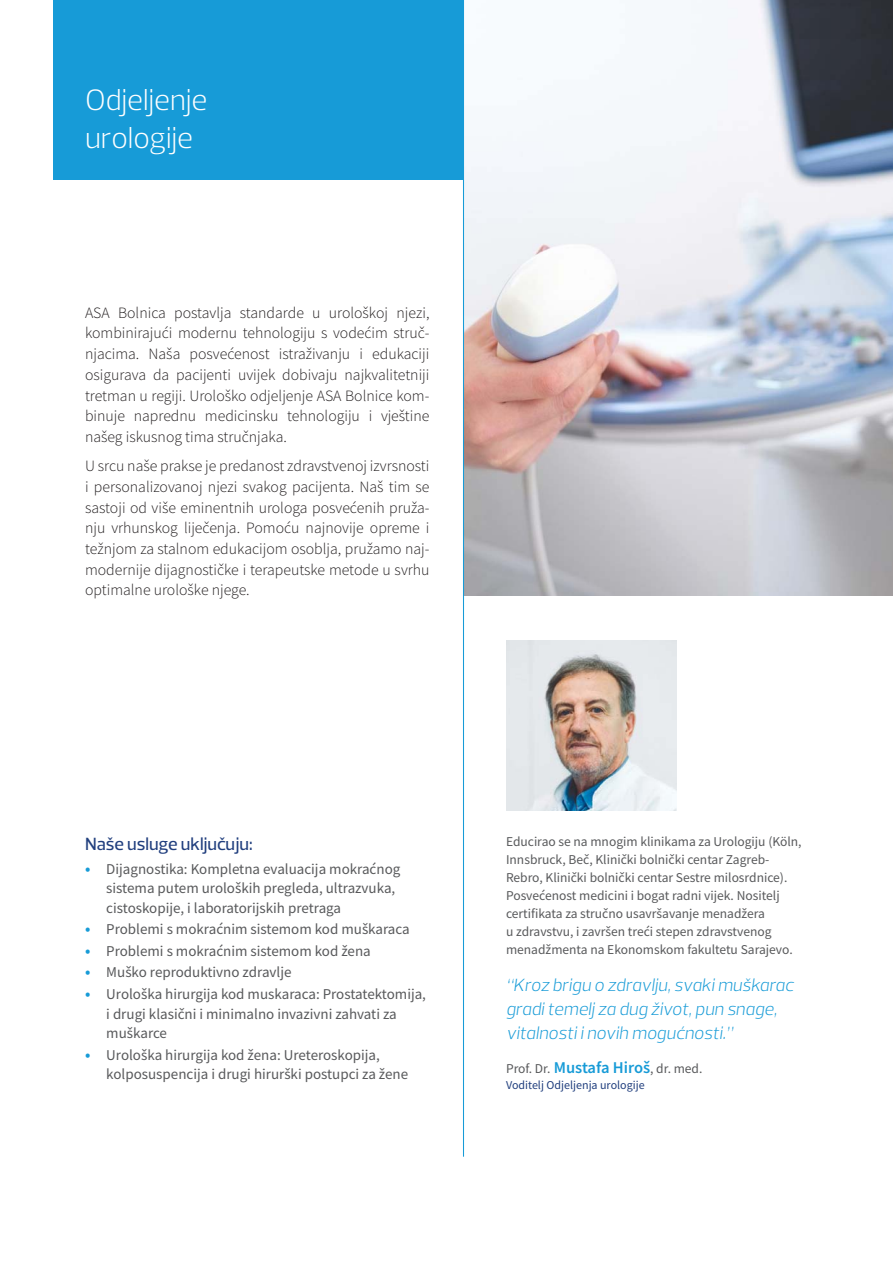
<style>
.page{position:relative;width:893px;height:1263px;background:#fff}
.page>*{position:absolute;margin:0;border:0;box-sizing:border-box;transform-origin:0 0}
.t1{font:300 30px/37.5px "Prelo";color:#fff}
.t2{font:italic 300 18px/24px "Prelo";color:#179bd7}
.t3{font:500 18px "Prelo";color:#213f7e}
.t4{font:300 15.75px/20.7px "Source Sans Pro";color:#231f20;text-align:justify}
.t5{font:15px/19.5px "Source Sans Pro";color:#58595b}
.t6{font:13.5px/18px "Source Sans Pro";color:#58595b}
.t7{font:12px "Source Sans Pro";color:#213f7e}
.s1{font-weight:600;font-size:16.5px;color:#179bd7}
</style>
<div class="page">
<div style="left:53px;top:0;width:472px;height:180px;background:#179bd7"></div>
<img style="left:506px;top:641px;width:170px;height:170px">
<img style="left:464px;top:0;width:429px;height:595px">
<hr style="left:463px;top:0;width:1px;height:1157px;background:#179bd7">
<h1 class="t1" style="left:85px;top:81px;width:124px">Odjeljenje urologije</h1>
<p class="t4" style="left:85px;top:302px;width:346px">ASA Bolnica postavlja standarde u urološkoj njezi, kombinirajući modernu tehnologiju s vodećim struč&shy;njacima. Naša posvećenost istraživanju i edukaciji osigurava da pacijenti uvijek dobivaju najkvalitetniji tretman u regiji. Urološko odjeljenje ASA Bolnice kom&shy;binuje naprednu medicinsku tehnologiju i vještine našeg iskusnog tima stručnjaka.</p>
<p class="t4" style="left:85px;top:455px;width:346px">U srcu naše prakse je predanost zdravstvenoj izvrsnosti i personalizovanoj njezi svakog pacijenta. Naš tim se sastoji od više eminentnih urologa posvećenih pruža&shy;nju vrhunskog liječenja. Pomoću najnovije opreme i težnjom za stalnom edukacijom osoblja, pružamo naj&shy;modernije dijagnostičke i terapeutske metode u svrhu optimalne urološke njege.</p>
<p class="t3" style="left:85px;top:832px;width:169px">Naše usluge uključuju:</p>
<p class="t5" style="left:106px;top:859px;width:296px;text-indent:-21px"><span class="s1">•</span> Dijagnostika: Kompletna evaluacija mokraćnog sistema putem uroloških pregleda, ultrazvuka, cistoskopije, i laboratorijskih pretraga</p>
<p class="t5" style="left:85px;top:919px;width:326px"><span class="s1">•</span> Problemi s mokraćnim sistemom kod muškaraca</p>
<p class="t5" style="left:85px;top:941px;width:287px"><span class="s1">•</span> Problemi s mokraćnim sistemom kod žena</p>
<p class="t5" style="left:85px;top:962px;width:208px"><span class="s1">•</span> Muško reproduktivno zdravlje</p>
<p class="t5" style="left:106px;top:984px;width:321px;text-indent:-21px"><span class="s1">•</span> Urološka hirurgija kod muskaraca: Prostatektomija, i drugi klasični i minimalno invazivni zahvati za muškarce</p>
<p class="t5" style="left:106px;top:1045px;width:303px;text-indent:-21px"><span class="s1">•</span> Urološka hirurgija kod žena: Ureteroskopija, kolposuspencija i drugi hirurški postupci za žene</p>
<p class="t6" style="left:506px;top:833px;width:297px">Educirao se na mnogim klinikama za Urologiju (Köln, Innsbruck, Beč, Klinički bolnički centar Zagreb-Rebro, Klinički bolnički centar Sestre milosrdnice).<br>Posvećenost medicini i bogat radni vijek. Nositelj certifikata za stručno usavršavanje menadžera<br>u zdravstvu, i završen treći stepen zdravstvenog menadžmenta na Ekonomskom fakultetu Sarajevo.</p>
<p class="t2" style="left:506px;top:973px;width:289px">“Kroz brigu o zdravlju, svaki muškarac gradi temelj za dug život, pun snage, vitalnosti i novih mogućnosti.”</p>
<p class="t6" style="left:506px;top:1059px;width:198px">Prof. Dr. <span class="s1">Mustafa Hiroš</span>, dr. med.</p>
<p class="t7" style="left:506px;top:1078px;width:140px">Voditelj Odjeljenja urologije</p>
</div>
